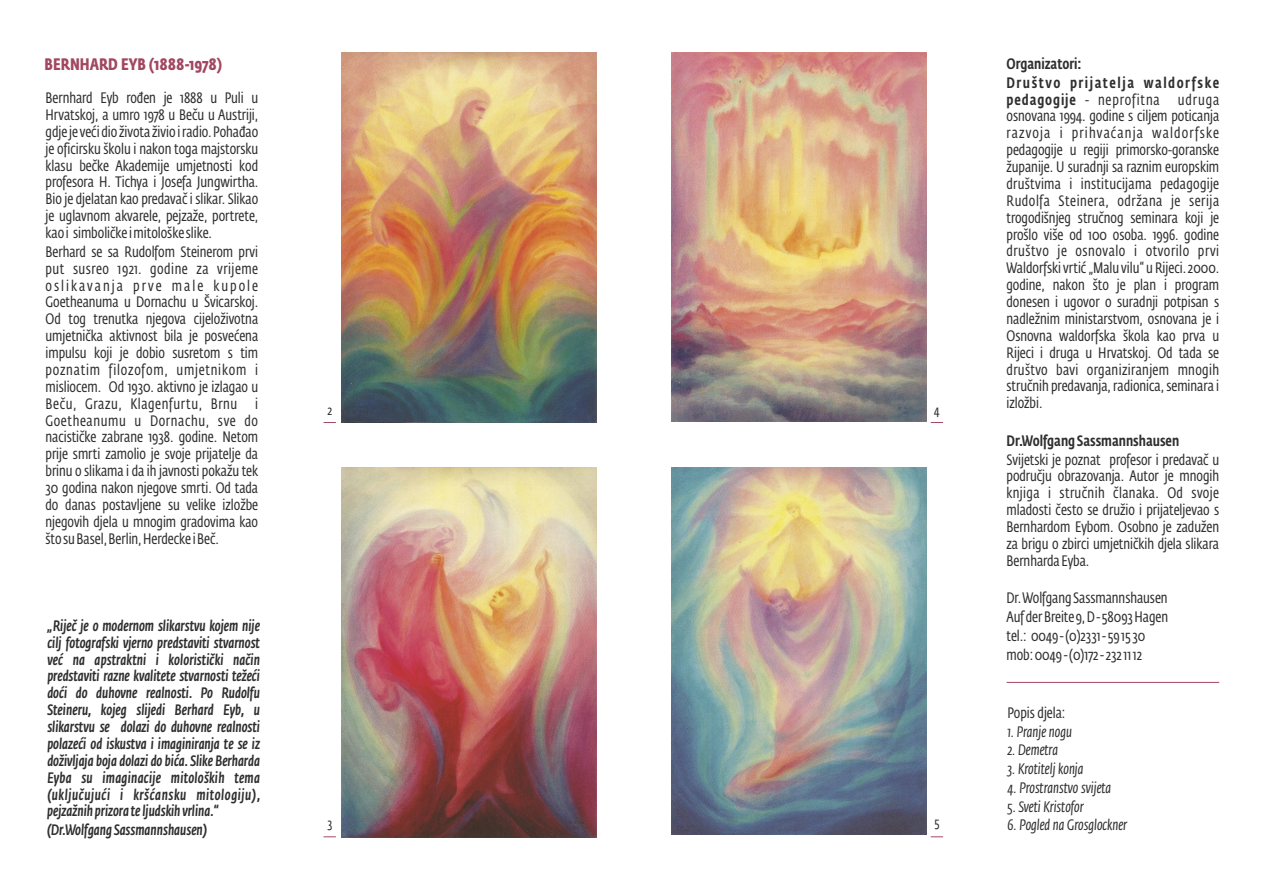
<style>
.page{position:relative;width:1263px;height:893px;background:#fff}
.page>*{position:absolute;margin:0;border:0;box-sizing:border-box;transform-origin:0 0}
.t1{font:700 16.5px "Fedra Sans Cond Std";color:#a14761}
.t2{font:15px/16.8px "Fedra Sans Cond Std";color:#2e2e2e;text-align:justify}
.t3{font:italic 500 15px/16.8px "Fedra Sans Cond Std";color:#2e2e2e;text-align:justify}
.t4{font:italic 15px "Fedra Sans Cond Std";color:#2e2e2e}
.t5{font:500 15px/18.8px "Fedra Sans Cond Std";letter-spacing:.1em;color:#2e2e2e}
.t6{font:500 15px "Fedra Sans Cond Std";color:#2e2e2e}
.t7{font:13.5px "Fedra Sans Cond Std";color:#2e2e2e}
.s1{font-weight:500}
</style>
<div class="page">
<img style="left:341px;top:53px;width:255px;height:369px">
<img style="left:341px;top:467px;width:255px;height:371px">
<img style="left:671px;top:53px;width:255px;height:369px">
<img style="left:671px;top:467px;width:255px;height:368px">
<svg style="left:324px;top:422px;width:12px;height:1px"></svg>
<svg style="left:931px;top:422px;width:12px;height:1px"></svg>
<svg style="left:931px;top:836px;width:12px;height:1px"></svg>
<svg style="left:324px;top:836px;width:12px;height:1px"></svg>
<hr style="left:1006px;top:682px;width:213px;height:1px;background:#a14761">
<p class="t1" style="left:45px;top:57px;width:179px">BERNHARD EYB (1888-1978)</p>
<p class="t2" style="left:46px;top:90px;width:214px">Bernhard Eyb rođen je 1888 u Puli u Hrvatskoj, a umro 1978 u Beču u Austriji, gdje je veći dio života živio i radio. Pohađao je oficirsku školu i nakon toga majstorsku klasu bečke Akademije umjetnosti kod profesora H. Tichya i Josefa Jungwirtha.<br>Bio je djelatan kao predavač i slikar. Slikao je uglavnom akvarele, pejzaže, portrete, kao i simboličke i mitološke slike.</p>
<p class="t2" style="left:46px;top:244px;width:214px">Berhard se sa Rudolfom Steinerom prvi put susreo 1921. godine za vrijeme oslikavanja prve male kupole Goetheanuma u Dornachu u Švicarskoj.<br>Od tog trenutka njegova cijeloživotna umjetnička aktivnost bila je posvećena impulsu koji je dobio susretom s tim poznatim filozofom, umjetnikom i misliocem. Od 1930. aktivno je izlagao u Beču, Grazu, Klagenfurtu, Brnu i Goetheanumu u Dornachu, sve do nacističke zabrane 1938. godine. Netom prije smrti zamolio je svoje prijatelje da brinu o slikama i da ih javnosti pokažu tek 30 godina nakon njegove smrti. Od tada do danas postavljene su velike izložbe njegovih djela u mnogim gradovima kao što su Basel,Berlin,Herdecke i Beč.</p>
<p class="t3" style="left:47px;top:618px;width:214px">„Riječ je o modernom slikarstvu kojem nije cilj fotografski vjerno predstaviti stvarnost već na apstraktni i koloristički način predstaviti razne kvalitete stvarnosti težeći doći do duhovne realnosti. Po Rudolfu Steineru, kojeg slijedi Berhard Eyb, u slikarstvu se dolazi do duhovne realnosti polazeći od iskustva i imaginiranja te se iz doživljaja boja dolazi do bića.Slike Berharda Eyba su imaginacije mitoloških tema (uključujući i kršćansku mitologiju), pejzažnih prizora te ljudskih vrlina.“</p>
<p class="t3" style="left:47px;top:822px;width:162px">(Dr.Wolfgang Sassmannshausen)</p>
<p class="t7" style="left:327px;top:404px;width:6px">2</p>
<p class="t7" style="left:934px;top:404px;width:7px">4</p>
<p class="t7" style="left:327px;top:817px;width:6px">3</p>
<p class="t7" style="left:934px;top:817px;width:7px">5</p>
<p class="t5" style="left:1006px;top:55px;width:214px">Organizatori:<br>Društvo prijatelja waldorfske</p>
<p class="t2" style="left:1006px;top:92px;width:214px"><span class="s1">pedagogije</span> - neprofitna udruga osnovana 1994. godine s ciljem poticanja razvoja i prihvaćanja waldorfske pedagogije u regiji primorsko-goranske županije. U suradnji sa raznim europskim društvima i institucijama pedagogije Rudolfa Steinera, održana je serija trogodišnjeg stručnog seminara koji je prošlo više od 100 osoba. 1996. godine društvo je osnovalo i otvorilo prvi Waldorfski vrtić „Malu vilu“ u Rijeci.2000. godine, nakon što je plan i program donesen i ugovor o suradnji potpisan s nadležnim ministarstvom, osnovana je i Osnovna waldorfska škola kao prva u Rijeci i druga u Hrvatskoj. Od tada se društvo bavi organiziranjem mnogih stručnih predavanja, radionica,seminara i izložbi.</p>
<p class="t6" style="left:1006px;top:434px;width:174px">Dr.Wolfgang Sassmannshausen</p>
<p class="t2" style="left:1006px;top:452px;width:214px">Svijetski je poznat profesor i predavač u području obrazovanja. Autor je mnogih knjiga i stručnih članaka. Od svoje mladosti često se družio i prijateljevao s Bernhardom Eybom. Osobno je zadužen za brigu o zbirci umjetničkih djela slikara Bernharda Eyba.</p>
<p class="t2" style="left:1006px;top:590px;width:163px;line-height:18.8px;text-align:left">Dr.Wolfgang Sassmannshausen<br>Auf der Breite 9,D - 58093 Hagen tel.: 0049 - (0)2331 - 59 15 30 mob: 0049 - (0)172 - 232 11 12</p>
<p class="t2" style="left:1007px;top:705px;width:59px">Popis djela:</p>
<p class="t4" style="left:1007px;top:725px;width:66px">1. Pranje nogu</p>
<p class="t4" style="left:1007px;top:744px;width:52px">2. Demetra</p>
<p class="t4" style="left:1007px;top:762px;width:77px">3. Krotitelj konja</p>
<p class="t4" style="left:1007px;top:781px;width:105px">4. Prostranstvo svijeta</p>
<p class="t4" style="left:1007px;top:800px;width:78px">5. Sveti Kristofor</p>
<p class="t4" style="left:1007px;top:819px;width:121px">6. Pogled na Grosglockner</p>
</div>
